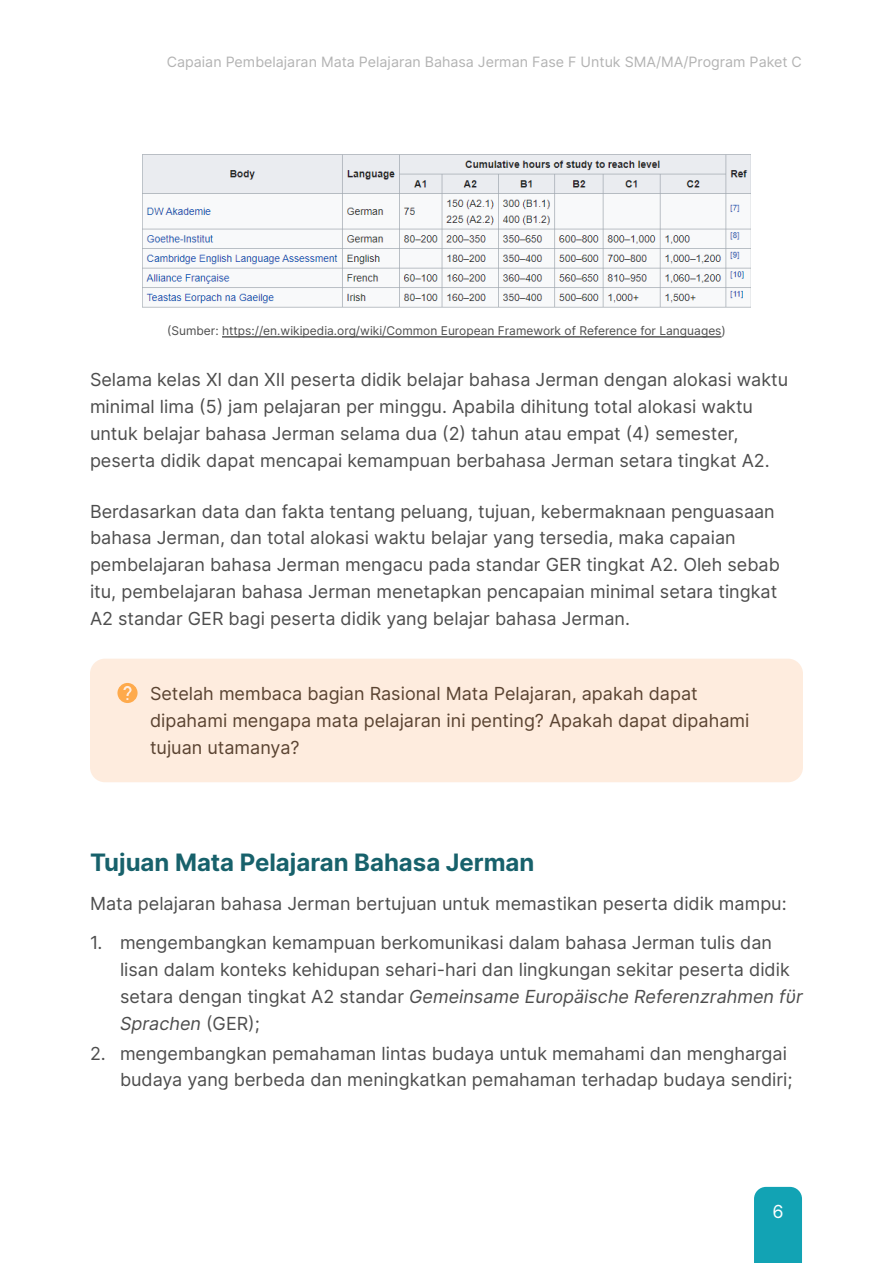
<style>
.page{position:relative;width:893px;height:1263px;background:#fff}
.page>*{position:absolute;margin:0;border:0;box-sizing:border-box;transform-origin:0 0}
.Heading_1{font:700 24px "Inter";color:#17616b}
.t1{font:18px/26.8px "Inter";color:#4d4d4d}
.Orange{font:18px/26.8px "Inter";color:#5a4331}
.t2{font:18px "Inter";color:#fff}
.t3{font:14.25px "Inter";color:#b3b3b3}
.Caption_Gambar{font:12px "Inter";color:#4d4d4d}
.s1{font-style:italic}
</style>
<div class="page">
<div style="left:754px;top:1187px;width:48px;height:76px;background:#12a3b4"></div>
<hr style="left:222px;top:336px;width:500px;height:1px;background:#000">
<div style="left:90px;top:659px;width:713px;height:123px;background:#feecde;border-radius:15px"></div>
<img style="left:142px;top:154px;width:609px;height:153px">
<svg style="left:117px;top:683px;width:21px;height:20px"></svg>
<p class="t3" style="left:167px;top:51px;width:637px">Capaian Pembelajaran Mata Pelajaran Bahasa Jerman Fase F Untuk SMA/MA/Program Paket C</p>
<p class="Caption_Gambar" style="left:167px;top:322px;width:560px">(Sumber: https://en.wikipedia.org/wiki/Common European Framework of Reference for Languages)</p>
<p class="t1" style="left:90px;top:365px;width:700px">Selama kelas XI dan XII peserta didik belajar bahasa Jerman dengan alokasi waktu minimal lima (5) jam pelajaran per minggu. Apabila dihitung total alokasi waktu untuk belajar bahasa Jerman selama dua (2) tahun atau empat (4) semester, peserta didik dapat mencapai kemampuan berbahasa Jerman setara tingkat A2.</p>
<p class="t1" style="left:90px;top:497px;width:691px">Berdasarkan data dan fakta tentang peluang, tujuan, kebermaknaan penguasaan bahasa Jerman, dan total alokasi waktu belajar yang tersedia, maka capaian pembelajaran bahasa Jerman mengacu pada standar GER tingkat A2. Oleh sebab itu, pembelajaran bahasa Jerman menetapkan pencapaian minimal setara tingkat A2 standar GER bagi peserta didik yang belajar bahasa Jerman.</p>
<p class="Orange" style="left:150px;top:680px;width:601px">Setelah membaca bagian Rasional Mata Pelajaran, apakah dapat dipahami mengapa mata pelajaran ini penting? Apakah dapat dipahami tujuan utamanya?</p>
<p class="Heading_1" style="left:90px;top:844px;width:446px">Tujuan Mata Pelajaran Bahasa Jerman</p>
<p class="t1" style="left:90px;top:889px;width:698px">Mata pelajaran bahasa Jerman bertujuan untuk memastikan peserta didik mampu:</p>
<p class="t1" style="left:120px;top:928px;width:684px;text-indent:-30px">1. mengembangkan kemampuan berkomunikasi dalam bahasa Jerman tulis dan lisan dalam konteks kehidupan sehari-hari dan lingkungan sekitar peserta didik setara dengan tingkat A2 standar <span class="s1">Gemeinsame Europӓische Referenzrahmen fϋr Sprachen</span> (GER);</p>
<p class="t1" style="left:120px;top:1039px;width:674px;text-indent:-30px">2. mengembangkan pemahaman lintas budaya untuk memahami dan menghargai budaya yang berbeda dan meningkatkan pemahaman terhadap budaya sendiri;</p>
<p class="t2" style="left:772px;top:1198px;width:13px">6</p>
</div>
